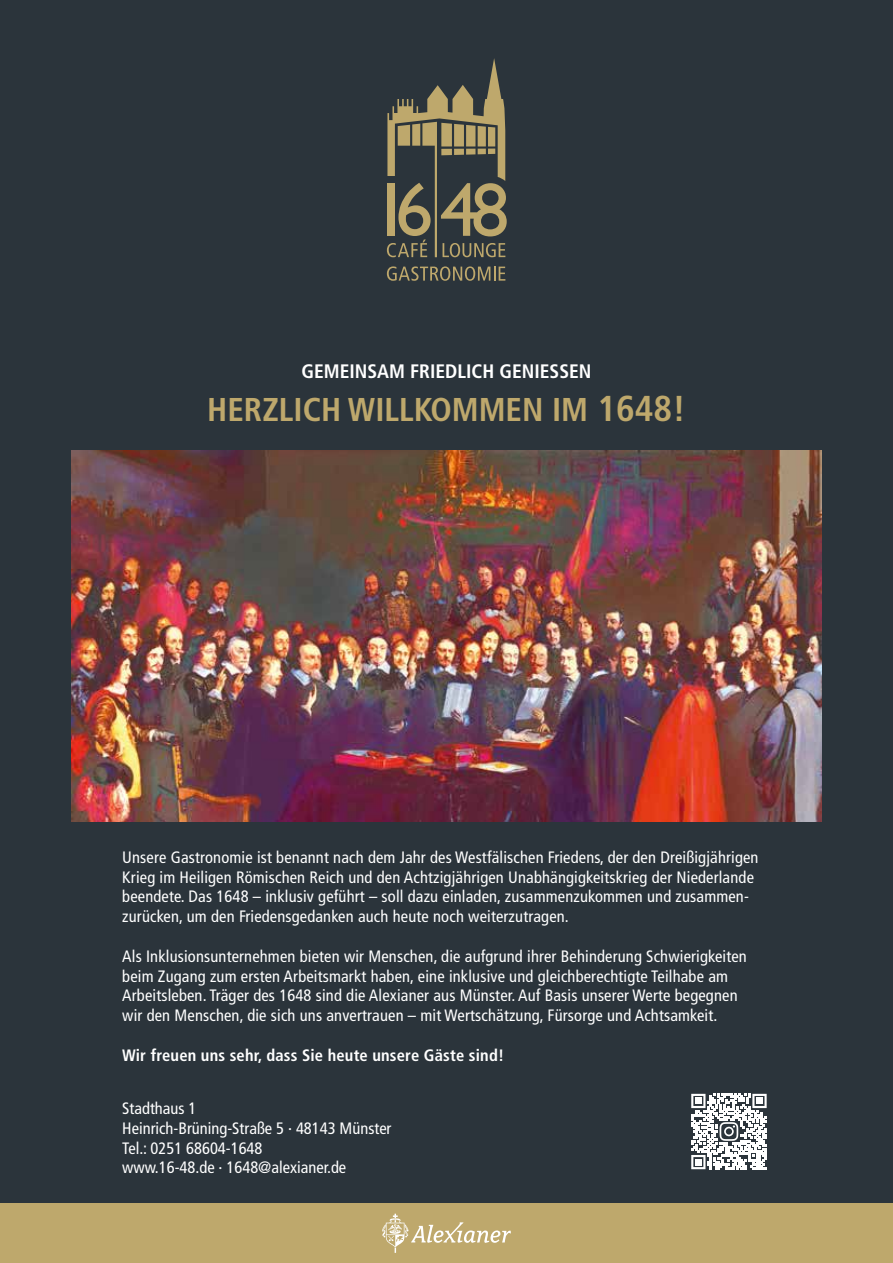
<style>
.page{position:relative;width:893px;height:1263px;background:#2b343b}
.page>*{position:absolute;margin:0;border:0;box-sizing:border-box;transform-origin:0 0}
.t1{font:700 condensed 33px "Frutiger LT Std";color:#bea86c}
.t2{font:700 condensed 19.5px "Frutiger LT Std";color:#fff}
.t3{font:condensed 16.5px/19.8px "Frutiger LT Std";letter-spacing:.01em;color:#fff}
.t4{font:700 condensed 16.5px "Frutiger LT Std";letter-spacing:.01em;color:#fff}
.s1{font-size:36px}
</style>
<div class="page">
<div style="left:0;top:1203px;width:893px;height:60px;background:#bea86c"></div>
<svg style="left:382px;top:1214px;width:129px;height:39px"></svg>
<img style="left:71px;top:450px;width:751px;height:371px">
<svg style="left:387px;top:266px;width:118px;height:15px"></svg>
<svg style="left:387px;top:58px;width:120px;height:199px"></svg>
<svg style="left:691px;top:1094px;width:76px;height:75px"></svg>
<p class="t2" style="left:301px;top:359px;width:292px">GEMEINSAM FRIEDLICH GENIESSEN</p>
<h1 class="t1" style="left:207px;top:390px;width:480px">HERZLICH WILLKOMMEN IM <span class="s1">1648!</span></h1>
<p class="t3" style="left:122px;top:847px;width:638px">Unsere Gastronomie ist benannt nach dem Jahr des Westfälischen Friedens, der den Dreißigjährigen Krieg im Heiligen Römischen Reich und den Achtzigjährigen Unabhängigkeitskrieg der Niederlande beendete. Das 1648 – inklusiv geführt – soll dazu einladen, zusammenzukommen und zusammen&shy;zurücken, um den Friedensgedanken auch heute noch weiterzutragen.</p>
<p class="t3" style="left:122px;top:946px;width:626px">Als Inklusionsunternehmen bieten wir Menschen, die aufgrund ihrer Behinderung Schwierigkeiten beim Zugang zum ersten Arbeitsmarkt haben, eine inklusive und gleichberechtigte Teilhabe am Arbeitsleben. Träger des 1648 sind die Alexianer aus Münster. Auf Basis unserer Werte begegnen wir den Menschen, die sich uns anvertrauen – mit Wertschätzung, Fürsorge und Achtsamkeit.</p>
<p class="t4" style="left:122px;top:1045px;width:383px">Wir freuen uns sehr, dass Sie heute unsere Gäste sind!</p>
<p class="t3" style="left:122px;top:1098px;width:271px">Stadthaus 1<br>Heinrich-Brüning-Straße 5 · 48143 Münster<br>Tel.: 0251 68604-1648<br>www.16-48.de · 1648@alexianer.de</p>
</div>
